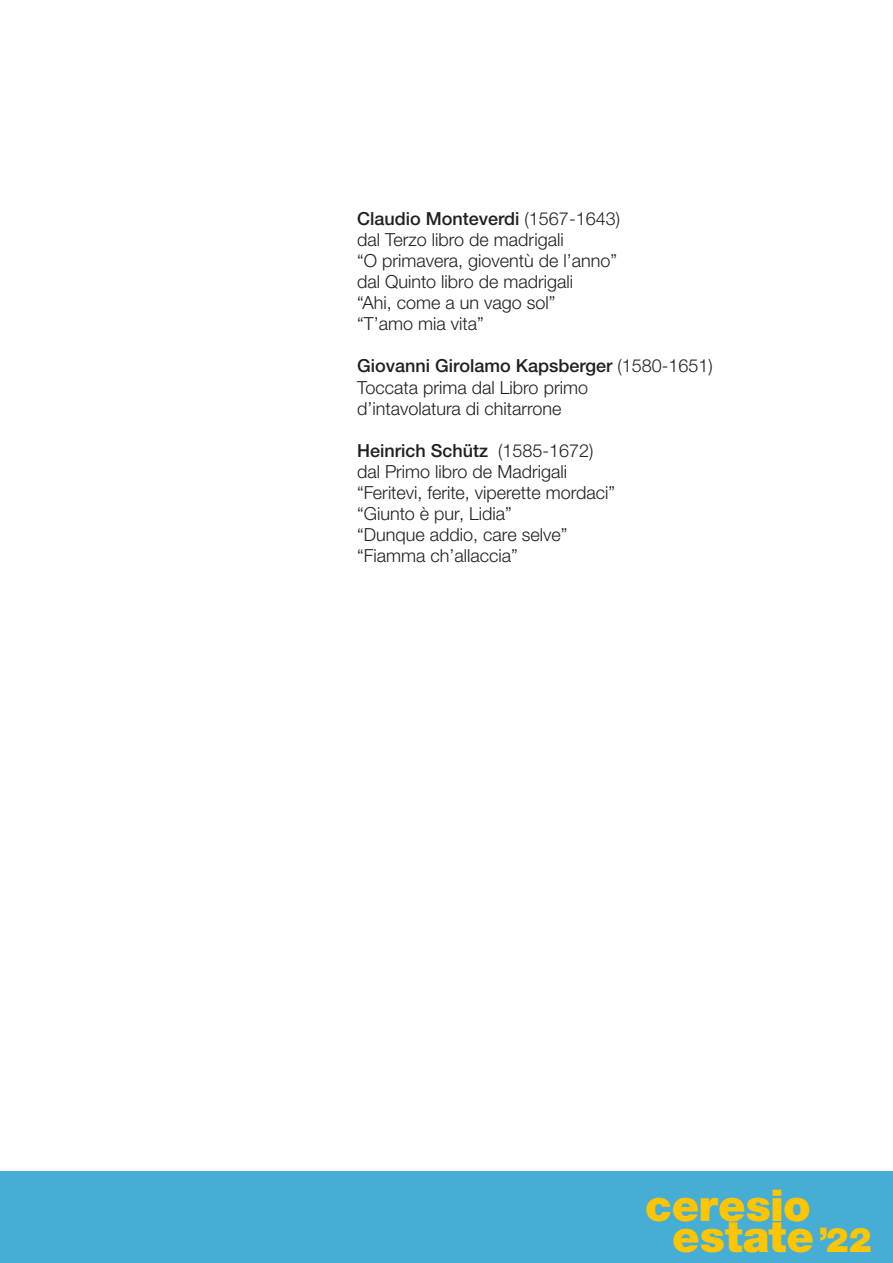
<style>
.page{position:relative;width:893px;height:1263px;background:#fff}
.page>*{position:absolute;margin:0;border:0;box-sizing:border-box;transform-origin:0 0}
.t1{font:900 43.8px "Helvetica Neue LTW1 G";color:#ffc500}
.t2{font:300 18px/21px "Helvetica Neue LTW1 G";color:#231f20}
.t3{font:500 18px "Helvetica Neue LTW1 G";color:#231f20}
.s1{font-weight:300}
.s2{font-size:34.05px}
</style>
<div class="page">
<div style="left:0;top:1171px;width:893px;height:92px;background:#46aed4"></div>
<p class="t3" style="left:357px;top:208px;width:264px">Claudio Monteverdi <span class="s1">(1567-1643)</span></p>
<p class="t2" style="left:357px;top:229px;width:208px">dal Terzo libro de madrigali</p>
<p class="t2" style="left:357px;top:250px;width:261px">“O primavera, gioventù de l’anno”</p>
<p class="t2" style="left:357px;top:271px;width:217px">dal Quinto libro de madrigali</p>
<p class="t2" style="left:357px;top:292px;width:200px">“Ahi, come a un vago sol”</p>
<p class="t2" style="left:357px;top:313px;width:128px">“T’amo mia vita”</p>
<p class="t3" style="left:357px;top:355px;width:357px">Giovanni Girolamo Kapsberger <span class="s1">(1580-1651)</span></p>
<p class="t2" style="left:357px;top:376px;width:232px">Toccata prima dal Libro primo d’intavolatura di chitarrone</p>
<p class="t3" style="left:357px;top:439px;width:238px">Heinrich Schütz <span class="s1">(1585-1672)</span></p>
<p class="t2" style="left:357px;top:460px;width:211px">dal Primo libro de Madrigali</p>
<p class="t2" style="left:357px;top:481px;width:259px">“Feritevi, ferite, viperette mordaci”</p>
<p class="t2" style="left:357px;top:502px;width:156px">“Giunto è pur, Lidia”</p>
<p class="t2" style="left:357px;top:523px;width:212px">“Dunque addio, care selve”</p>
<p class="t2" style="left:357px;top:544px;width:162px">“Fiamma ch’allaccia”</p>
<h1 class="t1" style="left:645px;top:1178px;width:167px">ceresio</h1>
<h1 class="t1" style="left:672px;top:1210px;width:201px">estate<span class="s2">’22</span></h1>
</div>
